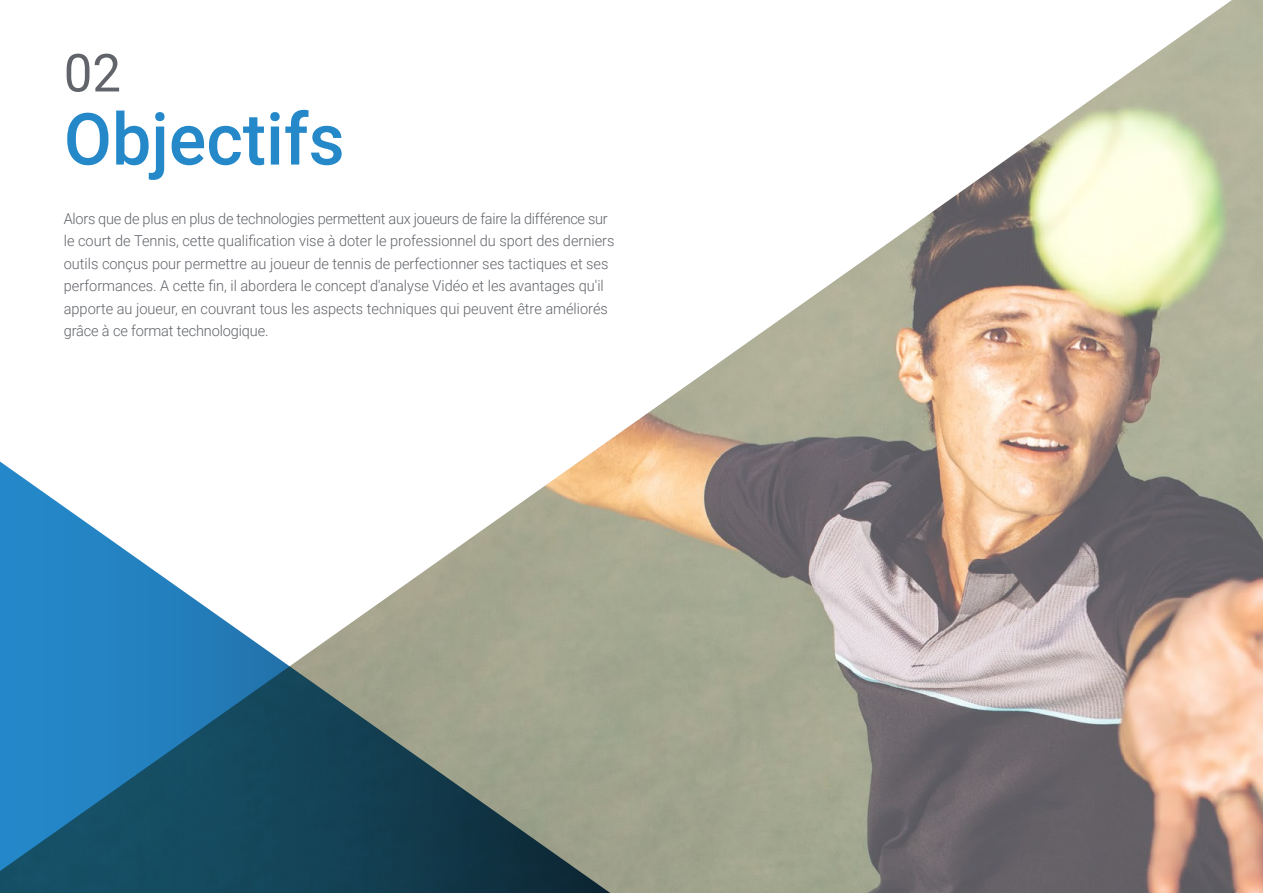
<style>
.page{position:relative;width:1263px;height:893px;background:#fff}
.page>*{position:absolute;margin:0;border:0;box-sizing:border-box;transform-origin:0 0}
.t1{font:500 72px "Roboto";color:#2488c9}
.t2{font:52.5px "Roboto";color:#61646a}
.t3{font:300 15px/22.5px "Roboto";color:#61646a}
</style>
<div class="page">
<img style="left:601px;top:0;width:662px;height:893px">
<svg style="left:0;top:446px;width:640px;height:447px"></svg>
<h2 class="t2" style="left:64px;top:36px;width:59px">02</h2>
<h1 class="t1" style="left:64px;top:89px;width:282px">Objectifs</h1>
<p class="t3" style="left:64px;top:207px;width:552px">Alors que de plus en plus de technologies permettent aux joueurs de faire la différence sur le court de Tennis, cette qualification vise à doter le professionnel du sport des derniers outils conçus pour permettre au joueur de tennis de perfectionner ses tactiques et ses performances. A cette fin, il abordera le concept d'analyse Vidéo et les avantages qu'il apporte au joueur, en couvrant tous les aspects techniques qui peuvent être améliorés grâce à ce format technologique.</p>
</div>
